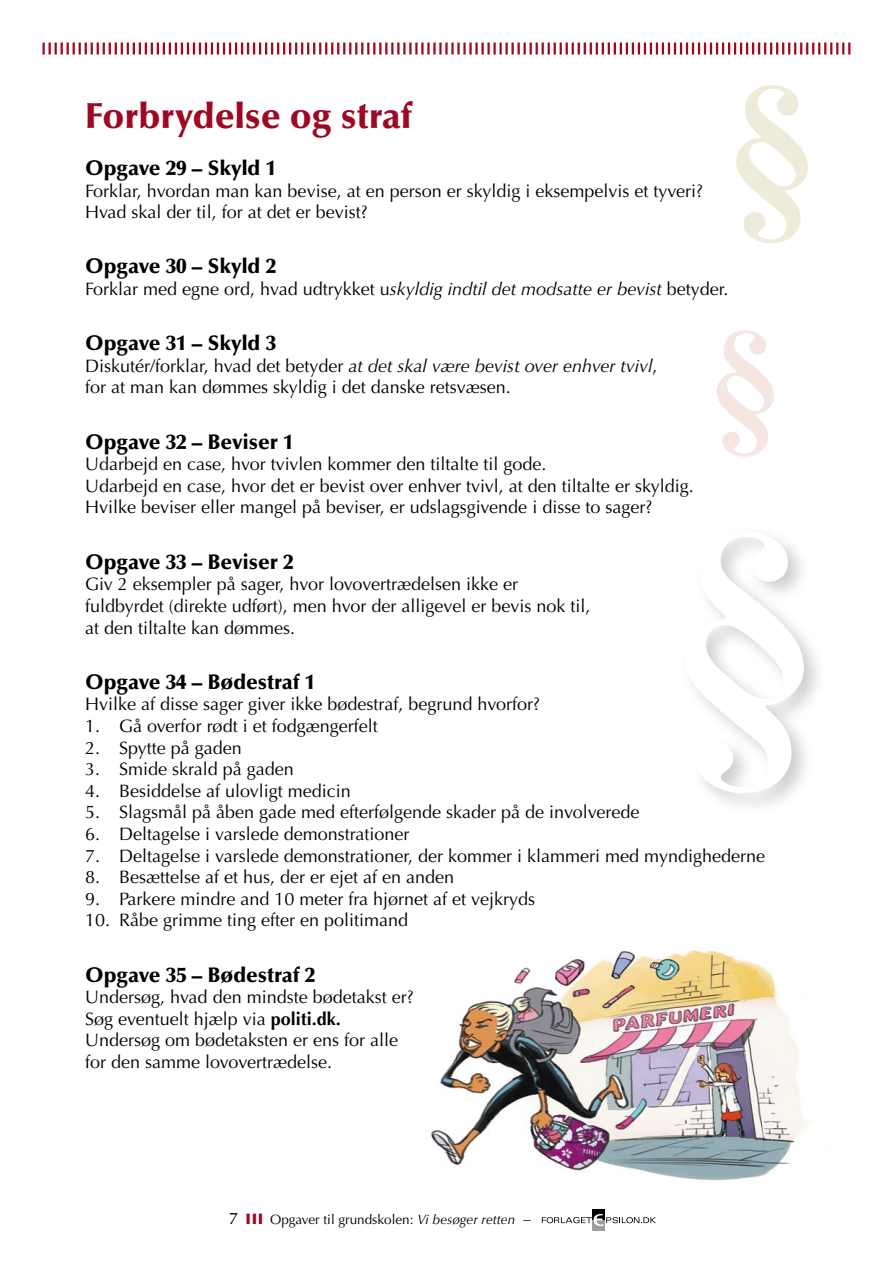
<style>
.page{position:relative;width:893px;height:1263px;background:#fff}
.page>*{position:absolute;margin:0;border:0;box-sizing:border-box;transform-origin:0 0}
.t1{font:900 36px "Optima";color:#9e0823}
.t2{font:900 21px "Optima";color:#000}
.t3{font:18px/21.6px "Optima";color:#000}
.t4{font:13.5px "Optima";color:#000}
.s1{font-style:italic}
.s2{font-weight:700}
.s3{color:#9e0823}
.s4{font-size:15px}
</style>
<div class="page">
<svg style="left:43px;top:43px;width:807px;height:12px"></svg>
<div style="left:592px;top:1219px;width:13px;height:11px;background:#9c9d9f"></div>
<div style="left:592px;top:1209px;width:13px;height:10px;background:#000"></div>
<svg style="left:542px;top:1214px;width:114px;height:12px"></svg>
<img style="left:431px;top:949px;width:380px;height:231px">
<div style="left:679px;top:525px;width:148px;height:291px;background:#000;opacity:.2"></div>
<svg style="left:685px;top:531px;width:119px;height:262px"></svg>
<svg style="left:736px;top:85px;width:72px;height:158px"></svg>
<svg style="left:717px;top:330px;width:57px;height:127px"></svg>
<h1 class="t1" style="left:85px;top:95px;width:329px">Forbrydelse og straf</h1>
<p class="t2" style="left:85px;top:156px;width:193px">Opgave 29 – Skyld 1</p>
<p class="t3" style="left:85px;top:180px;width:620px">Forklar, hvordan man kan bevise, at en person er skyldig i eksempelvis et tyveri?<br>Hvad skal der til, for at det er bevist?</p>
<p class="t2" style="left:85px;top:254px;width:193px">Opgave 30 – Skyld 2</p>
<p class="t3" style="left:85px;top:278px;width:645px">Forklar med egne ord, hvad udtrykket u<span class="s1">skyldig indtil det modsatte er bevist</span> betyder.</p>
<p class="t2" style="left:85px;top:331px;width:193px">Opgave 31 – Skyld 3</p>
<p class="t3" style="left:85px;top:355px;width:574px">Diskutér/forklar, hvad det betyder <span class="s1">at det skal være bevist over enhver tvivl</span>, for at man kan dømmes skyldig i det danske retsvæsen.</p>
<p class="t2" style="left:85px;top:429px;width:210px">Opgave 32 – Beviser 1</p>
<p class="t3" style="left:85px;top:454px;width:610px">Udarbejd en case, hvor tvivlen kommer den tiltalte til gode.<br>Udarbejd en case, hvor det er bevist over enhver tvivl, at den tiltalte er skyldig.<br>Hvilke beviser eller mangel på beviser, er udslagsgivende i disse to sager?</p>
<p class="t2" style="left:85px;top:549px;width:210px">Opgave 33 – Beviser 2</p>
<p class="t3" style="left:85px;top:574px;width:507px">Giv 2 eksempler på sager, hvor lovovertrædelsen ikke er fuldbyrdet (direkte udført), men hvor der alligevel er bevis nok til, at den tiltalte kan dømmes.</p>
<p class="t2" style="left:85px;top:669px;width:232px">Opgave 34 – Bødestraf 1</p>
<p class="t3" style="left:85px;top:694px;width:457px">Hvilke af disse sager giver ikke bødestraf, begrund hvorfor?</p>
<p class="t3" style="left:85px;top:715px;width:294px">1. Gå overfor rødt i et fodgængerfelt</p>
<p class="t3" style="left:85px;top:737px;width:158px">2. Spytte på gaden</p>
<p class="t3" style="left:85px;top:758px;width:210px">3. Smide skrald på gaden</p>
<p class="t3" style="left:85px;top:780px;width:267px">4. Besiddelse af ulovligt medicin</p>
<p class="t3" style="left:85px;top:802px;width:556px">5. Slagsmål på åben gade med efterfølgende skader på de involverede</p>
<p class="t3" style="left:85px;top:823px;width:326px">6. Deltagelse i varslede demonstrationer</p>
<p class="t3" style="left:85px;top:845px;width:681px">7. Deltagelse i varslede demonstrationer, der kommer i klammeri med myndighederne</p>
<p class="t3" style="left:85px;top:866px;width:371px">8. Besættelse af et hus, der er ejet af en anden</p>
<p class="t3" style="left:85px;top:888px;width:452px">9. Parkere mindre and 10 meter fra hjørnet af et vejkryds</p>
<p class="t3" style="left:85px;top:910px;width:325px">10. Råbe grimme ting efter en politimand</p>
<p class="t2" style="left:85px;top:962px;width:232px">Opgave 35 – Bødestraf 2</p>
<p class="t3" style="left:85px;top:986px;width:330px">Undersøg, hvad den mindste bødetakst er?<br>Søg eventuelt hjælp via <span class="s2">politi.dk.<br></span>Undersøg om bødetaksten er ens for alle for den samme lovovertrædelse.</p>
<p class="t4" style="left:246px;top:1212px;width:286px"><span class="s3">❙</span> <span class="s3">❙</span> <span class="s3">❙</span> Opgaver til grundskolen: <span class="s1">Vi besøger retten</span> <span class="s4">–</span></p>
</div>
